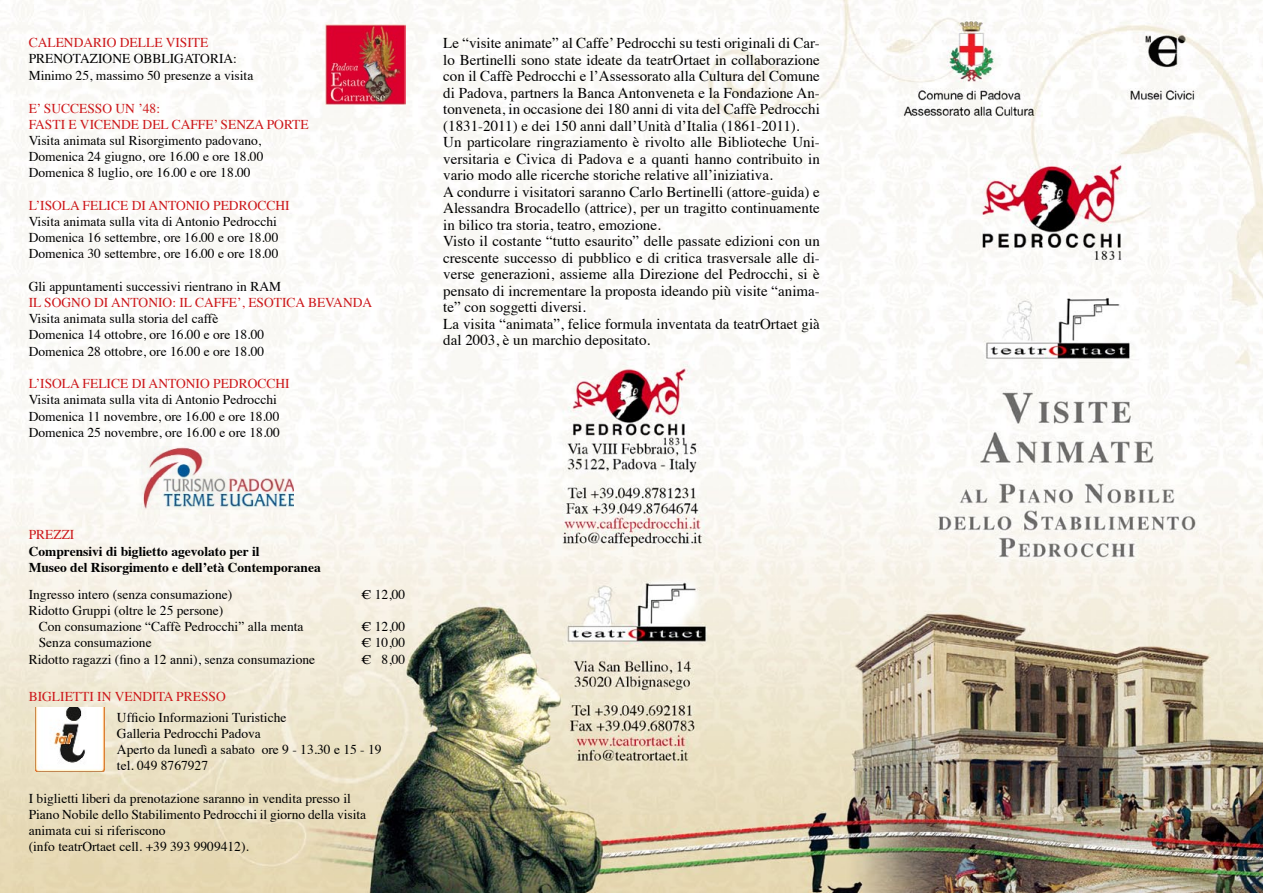
<style>
.page{position:relative;width:1263px;height:893px;background:#fff}
.page>*{position:absolute;margin:0;border:0;box-sizing:border-box;transform-origin:0 0}
.t1{font:15px/16.5px "Times";color:#000}
.t2{font:13.5px/16.2px "Times";color:#000}
.t3{font:13.5px/16.2px "Times";color:#cd171a}
.t4{font:700 13.5px/16.2px "Times";color:#000}
</style>
<div class="page">
<img style="left:0;top:0;width:1263px;height:893px">
<img style="left:35px;top:707px;width:69px;height:64px">
<img style="left:141px;top:446px;width:152px;height:63px">
<img style="left:325px;top:24px;width:81px;height:81px">
<p class="t3" style="left:29px;top:33px;width:101px">CALENDARIO delle</p>
<p class="t3" style="left:166px;top:33px;width:42px">visite</p>
<p class="t2" style="left:29px;top:50px;width:226px">PRENOTAZIONE OBBLIGATORIA:<br>Minimo 25, massimo 50 presenze a visita</p>
<p class="t3" style="left:29px;top:99px;width:281px">E’ SUCCESSO UN ’48:<br>FASTI E VICENDE DEL CAFFE’ SENZA PORTE</p>
<p class="t2" style="left:29px;top:131px;width:236px">Visita animata sul Risorgimento padovano,<br>Domenica 24 giugno, ore 16.00 e ore 18.00<br>Domenica 8 luglio, ore 16.00 e ore 18.00</p>
<p class="t3" style="left:29px;top:196px;width:263px">L’ISOLA FELICE DI ANTONIO PEDROCCHI</p>
<p class="t2" style="left:29px;top:212px;width:251px;text-align:justify">Visita animata sulla vita di Antonio Pedrocchi Domenica 16 settembre, ore 16.00 e ore 18.00<br>Domenica 30 settembre, ore 16.00 e ore 18.00</p>
<p class="t2" style="left:29px;top:277px;width:254px">Gli appuntamenti successivi rientrano in RAM</p>
<p class="t3" style="left:29px;top:293px;width:345px">IL SOGNO DI ANTONIO: IL CAFFE’, ESOTICA BEVANDA</p>
<p class="t2" style="left:29px;top:309px;width:237px">Visita animata sulla storia del caffè<br>Domenica 14 ottobre, ore 16.00 e ore 18.00<br>Domenica 28 ottobre, ore 16.00 e ore 18.00</p>
<p class="t3" style="left:29px;top:374px;width:263px">L’ISOLA FELICE DI ANTONIO PEDROCCHI</p>
<p class="t2" style="left:29px;top:390px;width:253px">Visita animata sulla vita di Antonio Pedrocchi<br>Domenica 11 novembre, ore 16.00 e ore 18.00<br>Domenica 25 novembre, ore 16.00 e ore 18.00</p>
<p class="t3" style="left:29px;top:525px;width:47px">PREZZI</p>
<p class="t4" style="left:29px;top:541px;width:294px">Comprensivi di biglietto agevolato per il<br>Museo del Risorgimento e dell’età Contemporanea</p>
<p class="t2" style="left:29px;top:585px;width:205px">Ingresso intero (senza consumazione)</p>
<p class="t2" style="left:361px;top:585px;width:45px">€ 12,00</p>
<p class="t2" style="left:39px;top:601px;width:266px;text-indent:-10px">Ridotto Gruppi (oltre le 25 persone)<br>Con consumazione “Caffè Pedrocchi” alla menta</p>
<p class="t2" style="left:361px;top:617px;width:45px">€ 12,00</p>
<p class="t2" style="left:39px;top:633px;width:114px">Senza consumazione</p>
<p class="t2" style="left:361px;top:633px;width:45px">€ 10,00</p>
<p class="t2" style="left:29px;top:650px;width:288px">Ridotto ragazzi (fino a 12 anni), senza consumazione</p>
<p class="t2" style="left:361px;top:650px;width:45px">€ 8,00</p>
<p class="t3" style="left:29px;top:687px;width:199px">BIGLIETTI IN VENDITA PRESS O</p>
<p class="t2" style="left:117px;top:708px;width:266px">Ufficio Informazioni Turistiche<br>Galleria Pedrocchi Padova<br>Aperto da lunedì a sabato ore 9 - 13.30 e 15 - 19 tel. 049 8767927</p>
<p class="t2" style="left:29px;top:789px;width:339px">I biglietti liberi da prenotazione saranno in vendita presso il Piano Nobile dello Stabilimento Pedrocchi il giorno della visita animata cui si riferiscono<br>(info teatrOrtaet cell. +39 393 9909412).</p>
<p class="t1" style="left:443px;top:34px;width:378px">Le “visite animate” al Caffe’ Pedrocchi su testi originali di Car&shy;lo Bertinelli sono state ideate da teatrOrtaet in collaborazione con il Caffè Pedrocchi e l’Assessorato alla Cultura del Comune di Padova, partners la Banca Antonveneta e la Fondazione An&shy;tonveneta, in occasione dei 180 anni di vita del Caffè Pedrocchi (1831-2011) e dei 150 anni dall’Unità d’Italia (1861-2011).<br>Un particolare ringraziamento è rivolto alle Biblioteche Uni&shy;versitaria e Civica di Padova e a quanti hanno contribuito in vario modo alle ricerche storiche relative all’iniziativa.<br>A condurre i visitatori saranno Carlo Bertinelli (attore-guida) e Alessandra Brocadello (attrice), per un tragitto continuamente in bilico tra storia, teatro, emozione.<br>Visto il costante “tutto esaurito” delle passate edizioni con un crescente successo di pubblico e di critica trasversale alle di&shy;verse generazioni, assieme alla Direzione del Pedrocchi, si è pensato di incrementare la proposta ideando più visite “anima&shy;te” con soggetti diversi.<br>La visita “animata”, felice formula inventata da teatrOrtaet già dal 2003, è un marchio depositato.</p>
</div>
